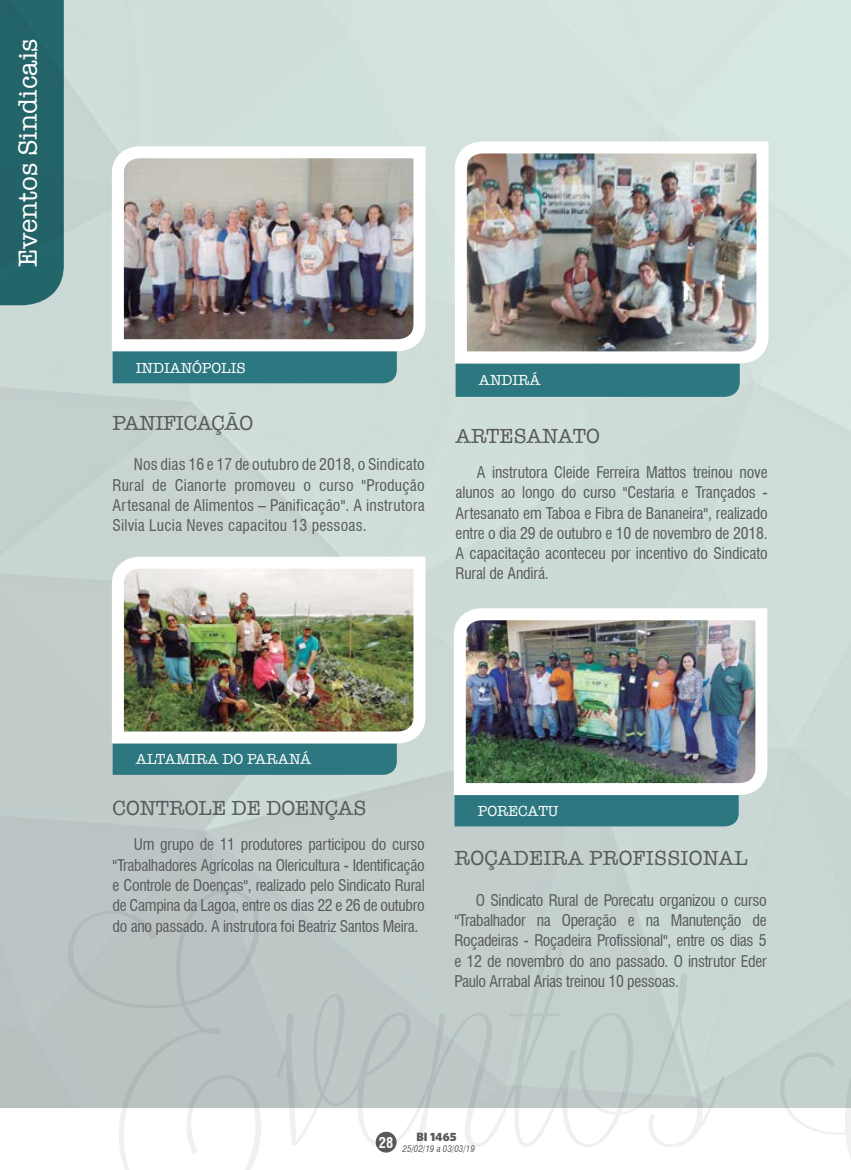
<style>
.page{position:relative;width:851px;height:1170px;background:#fff}
.page>*{position:absolute;margin:0;border:0;box-sizing:border-box;transform-origin:0 0}
.t1{font:27px "American Typewriter";color:#fff}
.t2{font:21px "American Typewriter";color:#58595b}
.t3{font:condensed 15.75px/20.2px "Swiss 721 BT";letter-spacing:-.01em;color:#58595b;text-align:justify}
.t4{font:15px "American Typewriter";color:#fff}
.t5{font:700 condensed 14.4px "Swiss 721 BT";color:#fff}
.t6{font:900 12px "Whitney HTF";color:#58595b}
.t7{font:italic condensed 9px "Swiss 721 BT";color:#58595b}
</style>
<div class="page">
<div style="left:375px;top:1131px;width:21px;height:21px;background:#58595b;border-radius:50%"></div>
<img style="left:0;top:0;width:850px;height:1107px">
<div style="left:0;top:0;width:64px;height:305px;background:#236469"></div>
<div style="left:113px;top:357px;width:284px;height:26px;background:#2d7880"></div>
<div style="left:455px;top:369px;width:284px;height:28px;background:#2d7880"></div>
<div style="left:113px;top:749px;width:284px;height:25px;background:#2d7880"></div>
<div style="left:454px;top:801px;width:284px;height:25px;background:#2d7880"></div>
<img style="left:106px;top:140px;width:325px;height:217px">
<img style="left:449px;top:135px;width:325px;height:234px">
<img style="left:106px;top:550px;width:325px;height:199px">
<img style="left:447px;top:602px;width:326px;height:199px">
<h1 class="t1" style="left:7px;top:267px;width:230px;rotate:-90deg">Eventos Sindicais</h1>
<p class="t4" style="left:136px;top:356px;width:111px">INDIANÓPOLIS</p>
<h2 class="t2" style="left:113px;top:406px;width:142px">PANIFICAÇÃO</h2>
<p class="t3" style="left:113px;top:454px;width:313px;text-indent:21px">Nos dias 16 e 17 de outubro de 2018, o Sindicato Rural de Cianorte promoveu o curso "Produção Artesanal de Alimentos – Panificação". A instrutora Silvia Lucia Neves capacitou 13 pessoas.</p>
<p class="t4" style="left:479px;top:369px;width:63px">ANDIRÁ</p>
<h2 class="t2" style="left:455px;top:420px;width:146px">ARTESANATO</h2>
<p class="t3" style="left:455px;top:462px;width:313px;text-indent:21px">A instrutora Cleide Ferreira Mattos treinou nove alunos ao longo do curso "Cestaria e Trançados - Artesanato em Taboa e Fibra de Bananeira", realizado entre o dia 29 de outubro e 10 de novembro de 2018.<br>A capacitação aconteceu por incentivo do Sindicato Rural de Andirá.</p>
<p class="t4" style="left:136px;top:747px;width:177px">ALTAMIRA DO PARANÁ</p>
<h2 class="t2" style="left:113px;top:792px;width:255px">CONTROLE DE DOENÇAS</h2>
<p class="t3" style="left:113px;top:834px;width:313px;text-indent:21px">Um grupo de 11 produtores participou do curso "Trabalhadores Agrícolas na Olericultura - Identificação e Controle de Doenças", realizado pelo Sindicato Rural de Campina da Lagoa, entre os dias 22 e 26 de outubro do ano passado. A instrutora foi Beatriz Santos Meira.</p>
<p class="t4" style="left:477px;top:799px;width:82px">PORECATU</p>
<h2 class="t2" style="left:454px;top:842px;width:295px">ROÇADEIRA PROFISSIONAL</h2>
<p class="t3" style="left:454px;top:889px;width:313px;text-indent:21px">O Sindicato Rural de Porecatu organizou o curso "Trabalhador na Operação e na Manutenção de Roçadeiras - Roçadeira Profissional", entre os dias 5 e 12 de novembro do ano passado. O instrutor Eder Paulo Arrabal Arias treinou 10 pessoas.</p>
<p class="t5" style="left:379px;top:1133px;width:16px">28</p>
<p class="t6" style="left:416px;top:1128px;width:41px">BI 1465</p>
<p class="t7" style="left:402px;top:1143px;width:74px">25/02/19 a 03/03/19</p>
</div>
